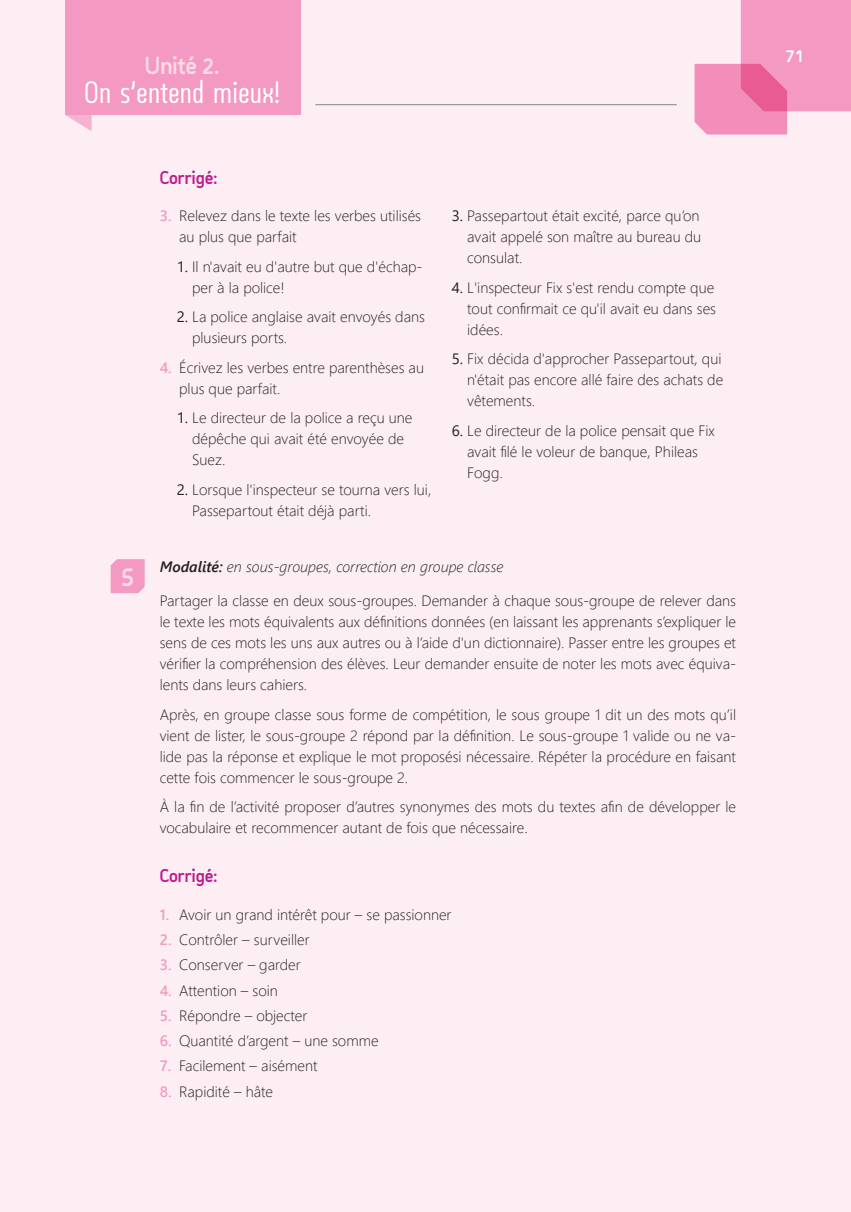
<style>
.page{position:relative;width:851px;height:1212px;background:#fff}
.page>*{position:absolute;margin:0;border:0;box-sizing:border-box;transform-origin:0 0}
.t1{font:condensed 30px "Arch";color:#fff}
.t2{font:700 27px "Arch";color:#fadae7}
.t3{font:700 24px "Arch";color:#fadae7}
.t4{font:700 18px "Arch";color:#bc1b8d}
.t5{font:700 18px "Arch";color:#fff}
.t6{font:300 15px/21px "Segoe UI";color:#231f20}
.t7{font:italic 300 15px "Segoe UI";color:#231f20}
.s1{font-weight:600;color:#f499c2}
.s2{font-weight:400}
.s3{font-weight:600}
</style>
<div class="page">
<div style="left:0;top:0;width:850px;height:1212px;background:#fdeef4"></div>
<svg style="left:694px;top:0;width:156px;height:134px"></svg>
<hr style="left:315px;top:104px;width:361px;height:1px;background:#808285">
<svg style="left:66px;top:115px;width:26px;height:16px"></svg>
<div style="left:65px;top:0;width:235px;height:115px;background:#f499c2"></div>
<svg style="left:111px;top:559px;width:34px;height:34px"></svg>
<h3 class="t3" style="left:145px;top:51px;width:76px">Unité 2.</h3>
<h1 class="t1" style="left:84px;top:73px;width:198px">On s’entend mieux!</h1>
<h2 class="t2" style="left:120px;top:560px;width:16px">5</h2>
<p class="t4" style="left:160px;top:166px;width:59px">Corrigé:</p>
<p class="t6" style="left:179px;top:204px;width:243px;text-indent:-20px"><span class="s1">3.</span> Relevez dans le texte les verbes utilisés au plus que parfait</p>
<p class="t6" style="left:192px;top:255px;width:232px;text-indent:-15px"><span class="s2">1.</span> Il n'avait eu d'autre but que d'échap&shy;per à la police!</p>
<p class="t6" style="left:192px;top:305px;width:234px;text-indent:-15px"><span class="s2">2.</span> La police anglaise avait envoyés dans plusieurs ports.</p>
<p class="t6" style="left:179px;top:356px;width:246px;text-indent:-20px"><span class="s1">4.</span> Écrivez les verbes entre parenthèses au plus que parfait.</p>
<p class="t6" style="left:192px;top:406px;width:222px;text-indent:-15px"><span class="s2">1.</span> Le directeur de la police a reçu une dépêche qui avait été envoyée de<br>Suez.</p>
<p class="t6" style="left:192px;top:478px;width:241px;text-indent:-15px"><span class="s2">2.</span> Lorsque l'inspecteur se tourna vers lui,<br>Passepartout était déjà parti.</p>
<p class="t6" style="left:467px;top:204px;width:235px;text-align:justify;text-indent:-15px"><span class="s2">3.</span> Passepartout était excité, parce qu’on avait appelé son maître au bureau du consulat.</p>
<p class="t6" style="left:467px;top:276px;width:250px;text-align:justify;text-indent:-15px"><span class="s2">4.</span> L'inspecteur Fix s'est rendu compte que tout confirmait ce qu'il avait eu dans ses idées.</p>
<p class="t6" style="left:467px;top:347px;width:257px;text-indent:-15px"><span class="s2">5.</span> Fix décida d'approcher Passepartout, qui n'était pas encore allé faire des achats de vêtements.</p>
<p class="t6" style="left:467px;top:419px;width:249px;text-indent:-15px"><span class="s2">6.</span> Le directeur de la police pensait que Fix avait filé le voleur de banque, Phileas<br>Fogg.</p>
<p class="t7" style="left:160px;top:553px;width:345px"><span class="s3">Modalité:</span> en sous-groupes, correction en groupe classe</p>
<p class="t6" style="left:160px;top:589px;width:578px;text-align:justify">Partager la classe en deux sous-groupes. Demander à chaque sous-groupe de relever dans le texte les mots équivalents aux définitions données (en laissant les apprenants s’expliquer le sens de ces mots les uns aux autres ou à l’aide d'un dictionnaire). Passer entre les groupes et vérifier la compréhension des élèves. Leur demander ensuite de noter les mots avec équiva&shy;lents dans leurs cahiers.</p>
<p class="t6" style="left:160px;top:702px;width:578px;text-align:justify">Après, en groupe classe sous forme de compétition, le sous groupe 1 dit un des mots qu’il vient de lister, le sous-groupe 2 répond par la définition. Le sous-groupe 1 valide ou ne va&shy;lide pas la réponse et explique le mot proposési nécessaire. Répéter la procédure en faisant cette fois commencer le sous-groupe 2.</p>
<p class="t6" style="left:160px;top:795px;width:578px">À la fin de l’activité proposer d’autres synonymes des mots du textes afin de développer le vocabulaire et recommencer autant de fois que nécessaire.</p>
<p class="t4" style="left:160px;top:864px;width:59px">Corrigé:</p>
<p class="t6" style="left:160px;top:902px;width:293px"><span class="s1">1.</span> Avoir un grand intérêt pour – se passionner</p>
<p class="t6" style="left:160px;top:928px;width:151px"><span class="s1">2.</span> Contrôler – surveiller</p>
<p class="t6" style="left:160px;top:953px;width:142px"><span class="s1">3.</span> Conserver – garder</p>
<p class="t6" style="left:160px;top:978px;width:120px"><span class="s1">4.</span> Attention – soin</p>
<p class="t6" style="left:160px;top:1003px;width:149px"><span class="s1">5.</span> Répondre – objecter</p>
<p class="t6" style="left:160px;top:1029px;width:220px"><span class="s1">6.</span> Quantité d’argent – une somme</p>
<p class="t6" style="left:160px;top:1054px;width:159px"><span class="s1">7.</span> Facilement – aisément</p>
<p class="t6" style="left:160px;top:1079px;width:115px"><span class="s1">8.</span> Rapidité – hâte</p>
<p class="t5" style="left:785px;top:45px;width:20px">71</p>
</div>
